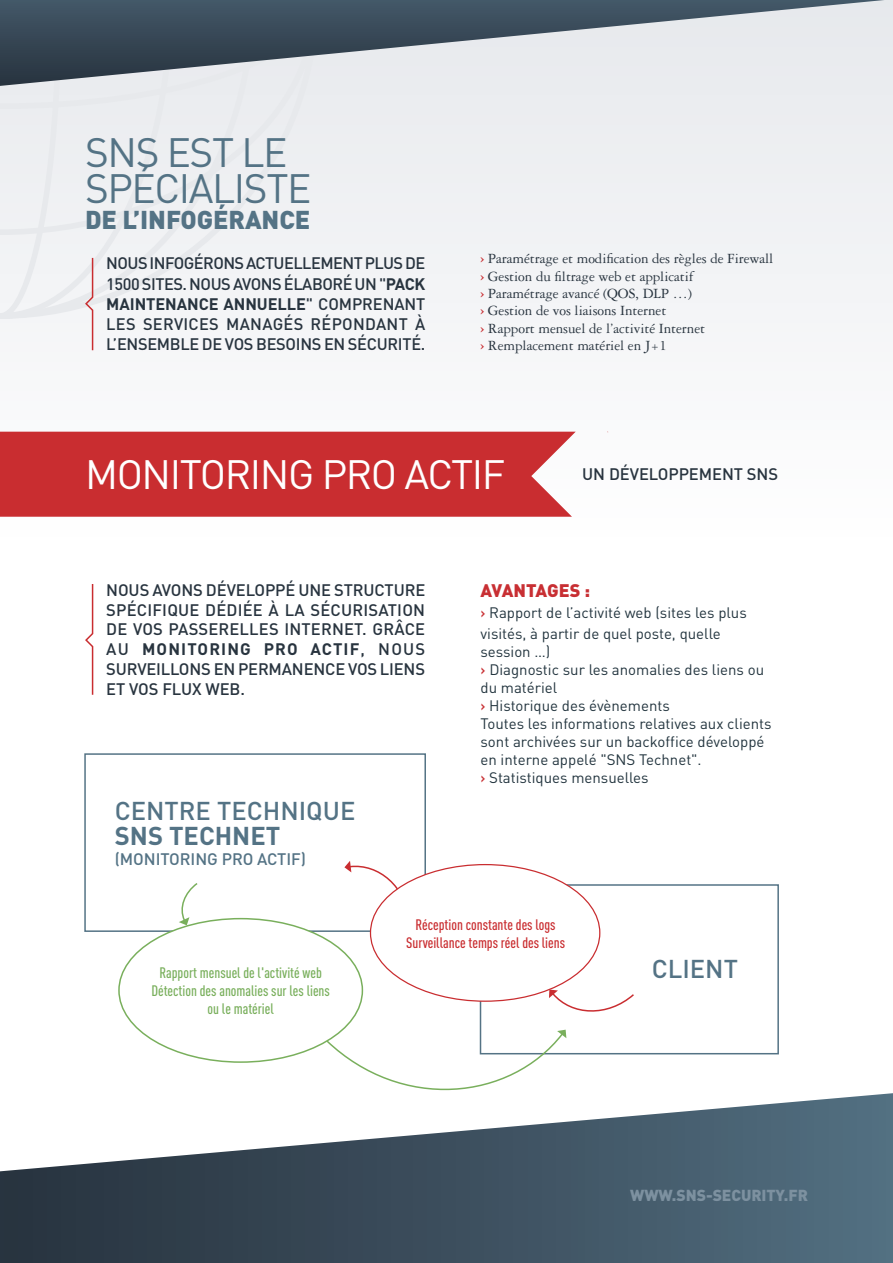
<style>
.page{position:relative;width:893px;height:1263px;background:#fff}
.page>*{position:absolute;margin:0;border:0;box-sizing:border-box;transform-origin:0 0}
.t1{font:40.5px/36.5px "DIN";letter-spacing:-.035em;color:#547385}
.t2{font:40.5px "DIN";letter-spacing:-.035em;color:#fff}
.t3{font:500 25.5px "DIN";color:#547385}
.t4{font:900 25.5px "DIN";color:#547385}
.t5{font:700 25.5px "DIN";color:#547385}
.t6{font:900 18px "DIN";color:#c82f33}
.t7{font:500 16.5px "DIN";letter-spacing:-.005em;color:#28343f}
.t8{font:700 16.5px/20.2px "DIN";letter-spacing:-.005em;color:#28343f}
.t9{font:700 16.5px "DIN";letter-spacing:.07em;color:#28343f}
.t10{font:500 16.5px "DIN";letter-spacing:-.005em;color:#547385}
.t11{font:900 15.75px "DIN";color:#7d91a0}
.t12{font:15px/18px "DIN";color:#23353f}
.t13{font:15px/17.4px "Garamond 3 LT Std";letter-spacing:-.005em;color:#28343f}
.t14{font:500 15px/18px "DIN Cond";color:#79af5c;text-align:center}
.t15{font:500 15px/18px "DIN Cond";color:#c92d30;text-align:center}
.s1{font-weight:500}
.s2{font-family:"Rotation LT Std";font-weight:700;font-size:13.5px;color:#c82f33}
.s3{font-weight:500;color:#c82f33}
</style>
<div class="page">
<div style="left:0;top:0;width:893px;height:715px;background:linear-gradient(to right,#fdfdfd,#f5f6f7)"></div>
<svg style="left:0;top:1093px;width:893px;height:170px"></svg>
<svg style="left:318px;top:0;width:567px;height:86px;background:#b1b9c0"></svg>
<svg style="left:0;top:432px;width:608px;height:85px;background:#cd3f42"></svg>
<svg style="left:0;top:0;width:318px;height:352px"></svg>
<svg style="left:84px;top:582px;width:10px;height:114px"></svg>
<div style="left:84px;top:753px;width:342px;height:179px;border:2px solid #547385"></div>
<div style="left:480px;top:884px;width:299px;height:170px;border:2px solid #547385"></div>
<div style="left:119px;top:919px;width:243px;height:143px;background:#fff;border-radius:50%"></div>
<svg style="left:344px;top:861px;width:66px;height:60px"></svg>
<svg style="left:179px;top:883px;width:20px;height:42px"></svg>
<svg style="left:549px;top:989px;width:85px;height:23px"></svg>
<svg style="left:325px;top:1030px;width:241px;height:81px"></svg>
<div style="left:370px;top:864px;width:230px;height:137px;background:#fff;border-radius:50%"></div>
<h1 class="t1" style="left:85px;top:133px;width:204px">SNS EST LE<br>Spécialiste</h1>
<h2 class="t4" style="left:85px;top:203px;width:71px">DE L’INFOG</h2>
<h2 class="t4" style="left:213px;top:203px;width:33px">ÉRANCE</h2>
<p class="t7" style="left:106px;top:253px;width:22px">NOUS</p>
<p class="t7" style="left:150px;top:253px;width:10px">INFOG</p>
<p class="t7" style="left:194px;top:253px;width:20px">ÉRONS</p>
<p class="t7" style="left:246px;top:253px;width:11px">ACTUE</p>
<p class="t7" style="left:293px;top:253px;width:29px">LLEMENT</p>
<p class="t7" style="left:365px;top:253px;width:51px">PLUS DE</p>
<p class="t7" style="left:106px;top:273px;width:45px">1500 SITES</p>
<p class="t7" style="left:183px;top:273px;width:29px">. NOUS</p>
<p class="t7" style="left:233px;top:273px;width:11px">AVONS</p>
<p class="t8" style="left:106px;top:273px;width:320px;text-indent:178px"><span class="s1">ÉLABORÉ UN "</span>PACK<br>MAINTENANCE ANNUELLE<span class="s1">" COM</span></p>
<p class="t7" style="left:352px;top:293px;width:22px">PRENANT</p>
<p class="t7" style="left:106px;top:313px;width:48px">LES SERVICES</p>
<p class="t7" style="left:226px;top:313px;width:12px">MANAG</p>
<p class="t7" style="left:284px;top:313px;width:71px">ÉS RÉPONDANT</p>
<p class="t7" style="left:415px;top:313px;width:12px">À</p>
<p class="t7" style="left:106px;top:334px;width:22px">L’ENSEMB</p>
<p class="t7" style="left:180px;top:334px;width:55px">LEDE VOS</p>
<p class="t7" style="left:256px;top:334px;width:10px">BESOINS</p>
<p class="t7" style="left:324px;top:334px;width:53px">EN SÉCURIT</p>
<p class="t7" style="left:411px;top:334px;width:16px">É.</p>
<p class="t13" style="left:480px;top:250px;width:294px"><span class="s2">›</span> Paramétrage et modification des règles de Firewall <span class="s2">›</span> Gestion du filtrage web et applicatif<br><span class="s2">›</span> Paramétrage avancé (QOS, DLP …)<br><span class="s2">›</span> Gestion de vos liaisons Internet<br><span class="s2">›</span> Rapport mensuel de l’activité Internet<br><span class="s2">›</span> Remplacement matériel en J+1</p>
<h1 class="t2" style="left:85px;top:449px;width:27px">mon</h1>
<h1 class="t2" style="left:170px;top:449px;width:326px">itoring pro actif</h1>
<p class="t7" style="left:582px;top:464px;width:119px">UN DÉVELOPPEMENT</p>
<p class="t7" style="left:747px;top:464px;width:33px">SNS</p>
<p class="t7" style="left:106px;top:579px;width:204px">NOUS AVONS DÉVELOPPÉ UNE</p>
<p class="t7" style="left:334px;top:579px;width:11px">STRUCTURE</p>
<p class="t7" style="left:106px;top:599px;width:39px">SPÉCIFI</p>
<p class="t7" style="left:167px;top:599px;width:174px">QUE DÉDIÉE À LA SÉCURISATION</p>
<p class="t7" style="left:106px;top:619px;width:38px">DE VOS</p>
<p class="t7" style="left:169px;top:619px;width:21px">PASSERE</p>
<p class="t7" style="left:240px;top:619px;width:56px">LLES INTERNET</p>
<p class="t7" style="left:362px;top:619px;width:53px">. GRÂCE</p>
<p class="t7" style="left:106px;top:639px;width:12px">AU</p>
<p class="t9" style="left:142px;top:638px;width:261px">MONITORING PRO ACTIF<span class="s1">, NOUS</span></p>
<p class="t7" style="left:106px;top:658px;width:10px">SURVEI</p>
<p class="t7" style="left:161px;top:658px;width:30px">LLONS</p>
<p class="t7" style="left:214px;top:658px;width:47px">EN PERMANENCE</p>
<p class="t7" style="left:348px;top:658px;width:11px">VOS</p>
<p class="t7" style="left:380px;top:658px;width:19px">LIENS</p>
<p class="t7" style="left:106px;top:678px;width:34px">ET VOS</p>
<p class="t7" style="left:162px;top:678px;width:56px">FLUX WEB</p>
<p class="t7" style="left:240px;top:678px;width:6px">.</p>
<h2 class="t3" style="left:115px;top:794px;width:242px">CENTRE TECHNIQUE</h2>
<h2 class="t5" style="left:115px;top:819px;width:134px">SNS TECHNET</h2>
<p class="t10" style="left:115px;top:848px;width:193px">(MONITORING PRO ACTIF)</p>
<p class="t6" style="left:480px;top:578px;width:34px">AVANTAGES</p>
<p class="t6" style="left:584px;top:578px;width:7px">:</p>
<p class="t12" style="left:480px;top:602px;width:268px;line-height:21px"><span class="s3">›</span> Rapport de l’activité web (sites les plus visités, à partir de quel poste, quelle</p>
<p class="t12" style="left:480px;top:642px;width:293px">session …)<br><span class="s3">›</span> Diagnostic sur les anomalies des liens ou du matériel<br><span class="s3">›</span> Historique des évènements<br>Toutes les informations relatives aux clients sont archivées sur un backoffice développé en interne appelé "SNS Technet".<br><span class="s3">›</span> Statistiques mensuelles</p>
<p class="t14" style="left:151px;top:964px;width:180px">Rapport mensuel de l'activité web<br>Détection des anomalies sur les liens ou le matériel</p>
<p class="t15" style="left:406px;top:915px;width:161px">Réception constante des logs<br>Surveillance temps réel des liens</p>
<h2 class="t3" style="left:652px;top:953px;width:88px">CLIENT</h2>
<p class="t11" style="left:630px;top:1185px;width:16px">WWW</p>
<p class="t11" style="left:672px;top:1185px;width:16px">.SNS</p>
<p class="t11" style="left:706px;top:1185px;width:17px">-SECURIT</p>
<p class="t11" style="left:776px;top:1185px;width:23px">Y.FR</p>
</div>
